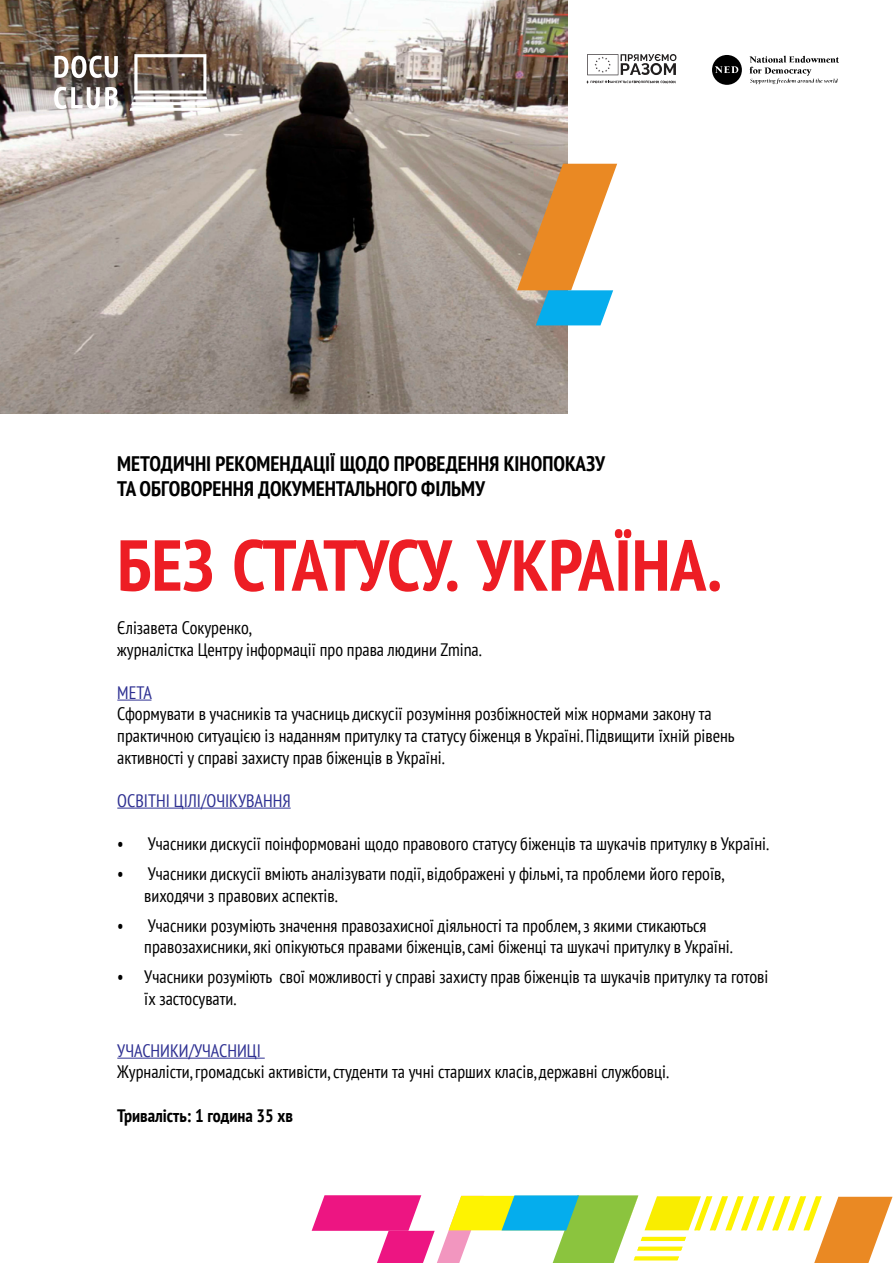
<style>
.page{position:relative;width:893px;height:1263px;background:#fff}
.page>*{position:absolute;margin:0;border:0;box-sizing:border-box;transform-origin:0 0}
.t1{font:700 condensed 72px "PT Sans";letter-spacing:-.015em;color:#ed1d24}
.t2{font:700 condensed 21px/25.2px "PT Sans";color:#000}
.t3{font:condensed 18px/21.6px "PT Sans";color:#000}
.t4{font:condensed 18px "PT Sans";color:#2e3092}
.t5{font:700 condensed 18px "PT Sans";color:#000}
</style>
<div class="page">
<img style="left:0;top:0;width:567px;height:414px">
<hr style="left:117px;top:700px;width:34px;height:1px;background:#2e3092">
<hr style="left:117px;top:808px;width:174px;height:1px;background:#2e3092">
<hr style="left:117px;top:1058px;width:148px;height:1px;background:#2e3092">
<svg style="left:312px;top:1195px;width:580px;height:68px"></svg>
<svg style="left:130px;top:54px;width:81px;height:57px"></svg>
<svg style="left:55px;top:56px;width:63px;height:22px"></svg>
<svg style="left:54px;top:87px;width:64px;height:22px"></svg>
<svg style="left:587px;top:54px;width:89px;height:30px"></svg>
<div style="left:712px;top:55px;width:30px;height:30px;background:#000;border-radius:50%"></div>
<svg style="left:715px;top:66px;width:23px;height:7px"></svg>
<svg style="left:750px;top:56px;width:89px;height:28px"></svg>
<svg style="left:517px;top:164px;width:100px;height:161px"></svg>
<p class="t2" style="left:117px;top:451px;width:489px">МЕТОДИЧНІ РЕКОМЕНДАЦІЇ ЩОДО ПРОВЕДЕННЯ КІНОПОКАЗУ<br>ТА ОБГОВОРЕННЯ ДОКУМЕНТАЛЬНОГО ФІЛЬМУ</p>
<h1 class="t1" style="left:117px;top:517px;width:605px">БЕЗ СТАТУСУ. УКРАЇНА.</h1>
<p class="t3" style="left:117px;top:616px;width:366px">Єлізавета Сокуренко,<br>журналістка Центру інформації про права людини Zmina.</p>
<p class="t4" style="left:117px;top:681px;width:36px">МЕТА</p>
<p class="t3" style="left:117px;top:703px;width:619px">Сформувати в учасників та учасниць дискусії розуміння розбіжностей між нормами закону та практичною ситуацією із наданням притулку та статусу біженця в Україні. Підвищити їхній рівень активності у справі захисту прав біженців в Україні.</p>
<p class="t4" style="left:117px;top:789px;width:175px">ОСВІТНІ ЦІЛІ/ОЧІКУВАННЯ</p>
<p class="t3" style="left:117px;top:832px;width:653px">• Учасники дискусії поінформовані щодо правового статусу біженців та шукачів притулку в Україні.</p>
<p class="t3" style="left:144px;top:862px;width:582px;text-indent:-27px">• Учасники дискусії вміють аналізувати події, відображені у фільмі, та проблеми його героїв, виходячи з правових аспектів.</p>
<p class="t3" style="left:144px;top:914px;width:590px;text-indent:-27px">• Учасники розуміють значення правозахисної діяльності та проблем, з якими стикаються правозахисники, які опікуються правами біженців, самі біженці та шукачі притулку в Україні.</p>
<p class="t3" style="left:144px;top:966px;width:625px;text-indent:-27px">• Учасники розуміють свої можливості у справі захисту прав біженців та шукачів притулку та готові їх застосувати.</p>
<p class="t4" style="left:117px;top:1039px;width:145px">УЧАСНИКИ/УЧАСНИЦІ</p>
<p class="t3" style="left:117px;top:1061px;width:553px">Журналісти, громадські активісти, студенти та учні старших класів, державні службовці.</p>
<p class="t5" style="left:117px;top:1103px;width:177px">Тривалість: 1 година 35 хв</p>
</div>
